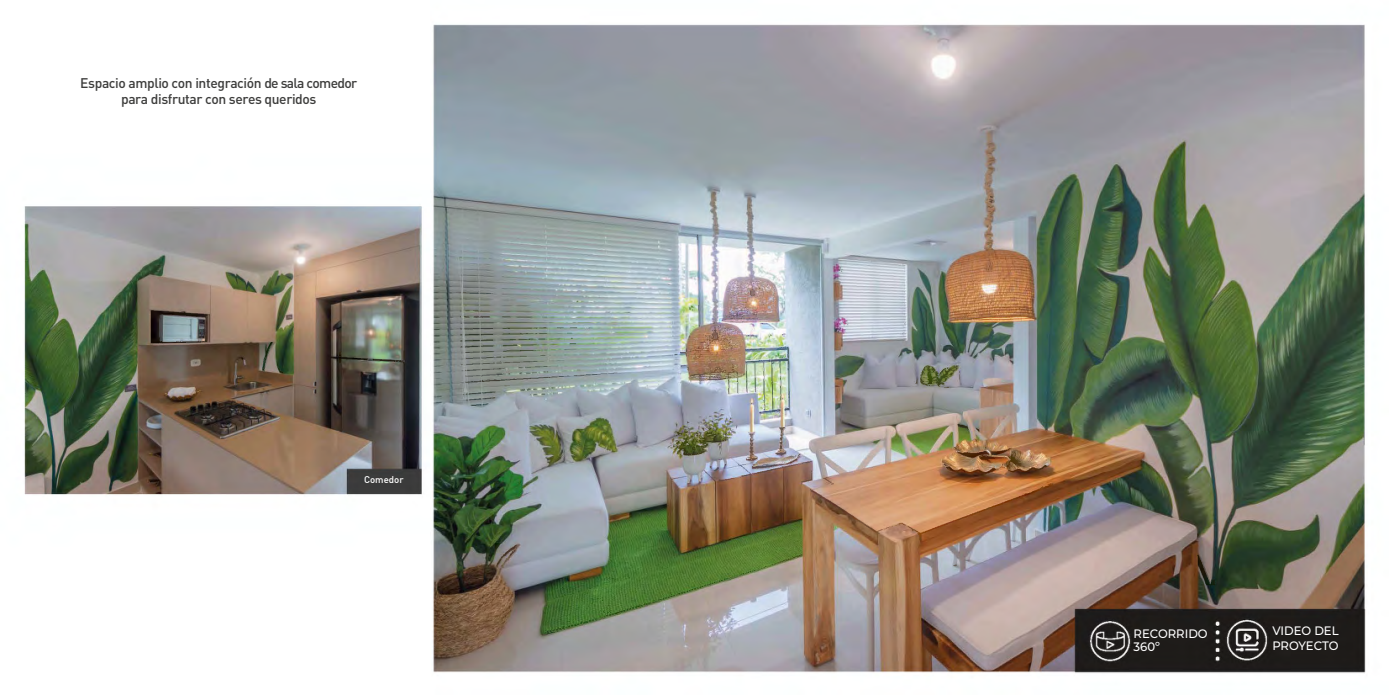
<style>
.page{position:relative;width:1389px;height:695px;background:#fff}
.page>*{position:absolute;margin:0;border:0;box-sizing:border-box;transform-origin:0 0}
.t1{font:500 13.83px/16.6px "DIN";letter-spacing:-.03em;color:#3c3c3b;text-align:center}
.t2{font:500 12.25px/14.9px "Montserrat";color:#fff;scale:.95 1}
.t3{font:500 9.62px "DIN";color:#fff}
</style>
<div class="page">
<img style="left:24px;top:24px;width:1342px;height:649px">
<p class="t1" style="left:80px;top:74px;width:278px">Espacio amplio con integración de sala comedor para disfrutar con seres queridos</p>
<p class="t3" style="left:364px;top:473px;width:41px">Comedor</p>
<p class="t2" style="left:1134px;top:627px;width:80px;line-height:12.4px">RECORRIDO<br>360º</p>
<p class="t2" style="left:1272px;top:623px;width:71px">VIDEO DEL<br>PROYECTO</p>
</div>
